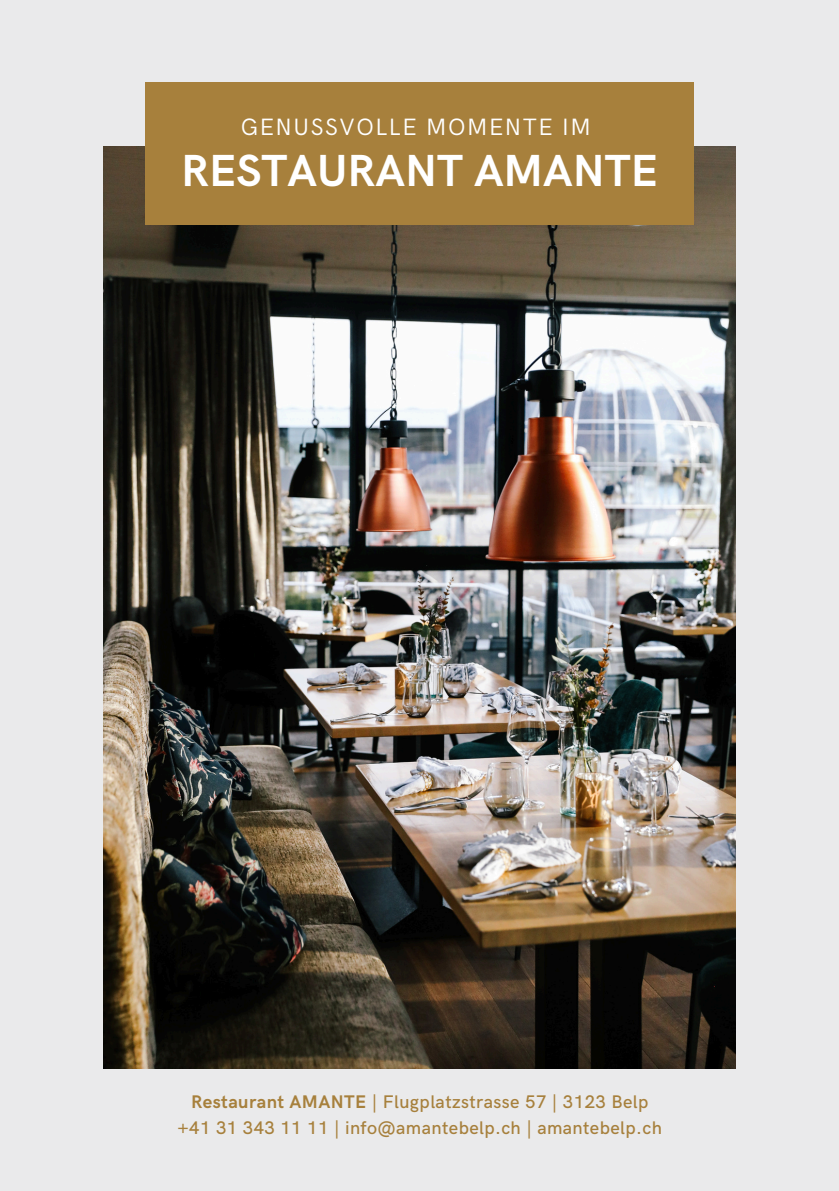
<style>
.page{position:relative;width:839px;height:1191px;background:#fff}
.page>*{position:absolute;margin:0;border:0;box-sizing:border-box;transform-origin:0 0}
.t1{font:700 45px "HK Grotesk";color:#fff}
.t2{font:23.6px "HK Grotesk";letter-spacing:.065em;color:#fff}
.t3{font:500 18.4px "HK Grotesk";letter-spacing:.02em;color:#a7803c}
.s1{font-weight:700}
</style>
<div class="page">
<div style="left:0;top:0;width:838px;height:1191px;background:#eaeaeb"></div>
<img style="left:103px;top:146px;width:632px;height:923px">
<div style="left:146px;top:82px;width:547px;height:142px;background:#a7803c"></div>
<p class="t2" style="left:241px;top:114px;width:351px">GENUSSVOLLE MOMENTE IM</p>
<p class="t1" style="left:181px;top:146px;width:478px">RESTAURANT AMANTE</p>
<h2 class="t3" style="left:191px;top:1092px;width:459px"><span class="s1">Restaurant AMANTE</span> | Flugplatzstrasse 57 | 3123 Belp</h2>
<h1 class="t3" style="left:177px;top:1117px;width:486px">+41 31 343 11 11 | info@amantebelp.ch | amantebelp.ch</h1>
</div>
